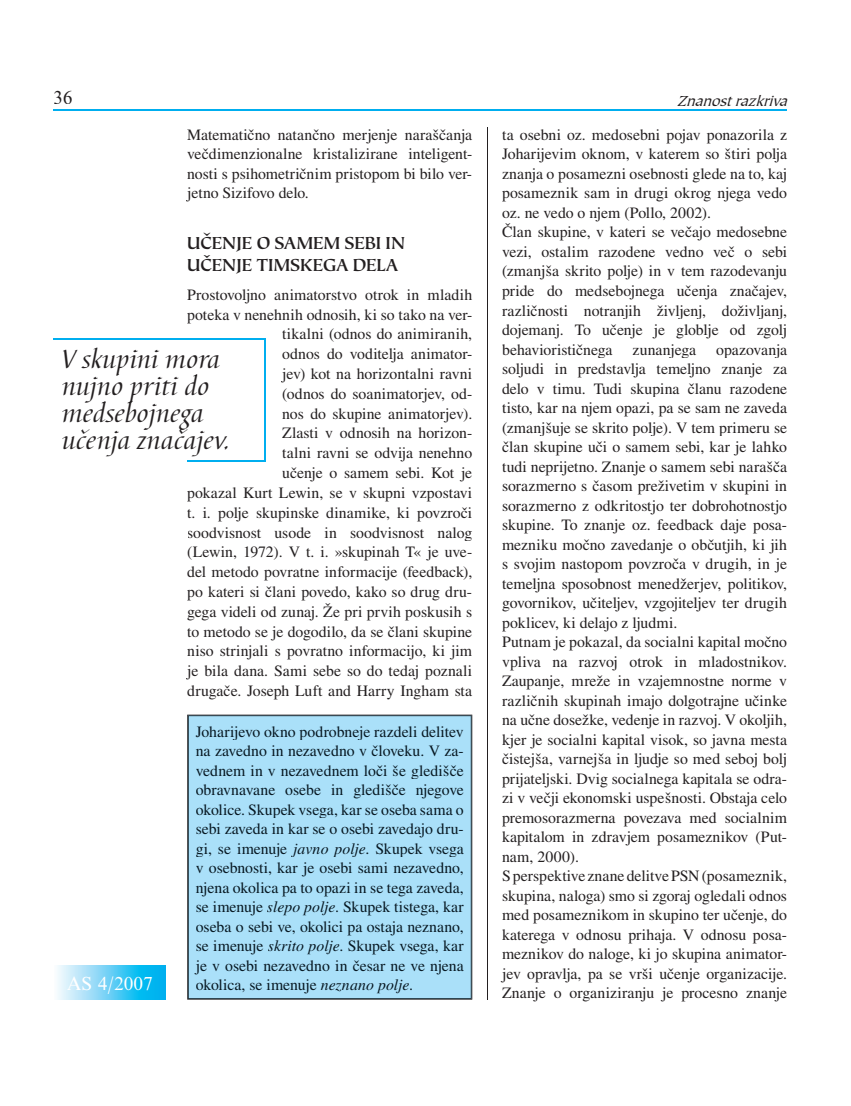
<style>
.page{position:relative;width:851px;height:1106px;background:#fff}
.page>*{position:absolute;margin:0;border:0;box-sizing:border-box;transform-origin:0 0}
.t1{font:italic 27px/27px "Barbedor TCE";color:#231f20}
.t2{font:19.5px "Nimbus Rom No 9 TCE";color:#fff}
.t3{font:19.5px "Nimbus Rom No 9 TCE";color:#231f20}
.t4{font:500 18px/22.5px "Tiepolo Itc TCE";color:#231f20}
.t5{font:15.75px/19.5px "SS Times";color:#231f20}
.t6{font:15.75px/19.5px "SS Times";letter-spacing:-.005em;color:#071822;text-align:justify}
.t7{font:italic 15px "Tiepolo Itc TCE";color:#231f20}
.s1{font-style:italic}
</style>
<div class="page">
<hr style="left:53px;top:109px;width:734px;height:2px;background:#00aeef">
<svg style="left:57px;top:965px;width:109px;height:34px;background:#65d0f5"></svg>
<hr style="left:487px;top:128px;width:1px;height:871px;background:#231f20">
<div style="left:188px;top:715px;width:283px;height:283px;background:#aae0f9"></div>
<div style="left:196px;top:725px;width:267px;height:15px;background:#aae0f9"></div>
<div style="left:196px;top:745px;width:267px;height:11px;background:#aae0f9"></div>
<div style="left:196px;top:764px;width:267px;height:15px;background:#aae0f9"></div>
<div style="left:196px;top:784px;width:267px;height:14px;background:#aae0f9"></div>
<div style="left:196px;top:803px;width:267px;height:15px;background:#aae0f9"></div>
<div style="left:196px;top:823px;width:267px;height:14px;background:#aae0f9"></div>
<div style="left:196px;top:842px;width:91px;height:15px;background:#aae0f9"></div>
<div style="left:291px;top:842px;width:74px;height:14px;background:#aae0f9"></div>
<div style="left:366px;top:842px;width:97px;height:15px;background:#aae0f9"></div>
<div style="left:196px;top:862px;width:267px;height:14px;background:#aae0f9"></div>
<div style="left:196px;top:881px;width:267px;height:15px;background:#aae0f9"></div>
<div style="left:196px;top:901px;width:67px;height:14px;background:#aae0f9"></div>
<div style="left:267px;top:901px;width:68px;height:14px;background:#aae0f9"></div>
<div style="left:336px;top:901px;width:127px;height:14px;background:#aae0f9"></div>
<div style="left:196px;top:920px;width:267px;height:15px;background:#aae0f9"></div>
<div style="left:196px;top:940px;width:67px;height:14px;background:#aae0f9"></div>
<div style="left:268px;top:940px;width:71px;height:14px;background:#aae0f9"></div>
<div style="left:340px;top:940px;width:123px;height:14px;background:#aae0f9"></div>
<div style="left:194px;top:959px;width:269px;height:15px;background:#aae0f9"></div>
<div style="left:196px;top:979px;width:121px;height:14px;background:#aae0f9"></div>
<div style="left:321px;top:979px;width:88px;height:14px;background:#aae0f9"></div>
<hr style="left:53px;top:338px;width:212px;height:2px;background:#00aeef">
<hr style="left:264px;top:338px;width:2px;height:123px;background:#00aeef">
<hr style="left:187px;top:460px;width:79px;height:1px;background:#00aeef">
<hr style="left:63px;top:374px;width:146px;height:1px;background:#231f20">
<hr style="left:62px;top:401px;width:142px;height:1px;background:#231f20">
<hr style="left:62px;top:429px;width:142px;height:1px;background:#231f20">
<p class="t3" style="left:53px;top:86px;width:21px">36</p>
<p class="t5" style="left:187px;top:125px;width:286px;text-align:justify">Matemati~no natan~no merjenje nara{~anja ve~dimenzionalne kristalizirane inteligent&shy;nosti s psihometri~nim pristopom bi bilo ver&shy;jetno Sizifovo delo.</p>
<p class="t4" style="left:187px;top:231px;width:219px">UČENJE O SAMEM SEBI IN<br>UČENJE TIMSKEGA DELA</p>
<p class="t5" style="left:187px;top:284px;width:286px;text-align:right">Prostovoljno animatorstvo otrok in mladih poteka v nenehnih odnosih, ki so tako na ver&shy;tikalni (odnos do animiranih,<br>odnos do voditelja animator-<br>jev) kot na horizontalni ravni<br>(odnos do soanimatorjev, od-<br>nos do skupine animatorjev).<br>Zlasti v odnosih na horizon-<br>talni ravni se odvija nenehno<br>u~enje o samem sebi. Kot je<br>pokazal Kurt Lewin, se v skupni vzpostavi t. i. polje skupinske dinamike, ki povzro~i soodvisnost usode in soodvisnost nalog (Lewin, 1972). V t. i. »skupinah T« je uve&shy;del metodo povratne informacije (feedback), po kateri si ~lani povedo, kako so drug dru&shy;gega videli od zunaj. Že pri prvih poskusih s to metodo se je dogodilo, da se ~lani skupine niso strinjali s povratno informacijo, ki jim je bila dana. Sami sebe so do tedaj poznali druga~e. Joseph Luft and Harry Ingham sta</p>
<h1 class="t1" style="left:62px;top:346px;width:160px">V skupini mora nujno priti do</h1>
<h1 class="t1" style="left:62px;top:427px;width:170px">učenja značajev.</h1>
<h1 class="t1" style="left:62px;top:400px;width:143px">medsebojnega</h1>
<p class="t2" style="left:67px;top:972px;width:87px">AS 4/2007</p>
<p class="t6" style="left:196px;top:721px;width:269px">Joharijevo okno podrobneje razdeli delitev na zavedno in nezavedno v ~loveku. V za&shy;vednem in v nezavednem lo~i {e gledi{~e obravnavane osebe in gledi{~e njegove okolice. Skupek vsega, kar se oseba sama o sebi zaveda in kar se o osebi zavedajo dru&shy;gi, se imenuje <span class="s1">javno polje</span>. Skupek vsega v osebnosti, kar je osebi sami nezavedno, njena okolica pa to opazi in se tega zaveda, se imenuje <span class="s1">slepo polje</span>. Skupek tistega, kar oseba o sebi ve, okolici pa ostaja neznano, se imenuje <span class="s1">skrito polje</span>. Skupek vsega, kar je v osebi nezavedno in ~esar ne ve njena okolica, se imenuje <span class="s1">neznano polje</span>.</p>
<p class="t7" style="left:677px;top:91px;width:117px">Znanostrazkriva</p>
<p class="t5" style="left:502px;top:125px;width:286px">ta osebni oz. medosebni pojav ponazorila z Joharijevim oknom, v katerem so {tiri polja znanja o posamezni osebnosti glede na to, kaj posameznik sam in drugi okrog njega vedo oz. ne vedo o njem (Pollo, 2002).<br>^lan skupine, v kateri se ve~ajo medosebne vezi, ostalim razodene vedno ve~ o sebi (zmanj{a skrito polje) in v tem razodevanju pride do medsebojnega u~enja zna~ajev, razli~nosti notranjih življenj, doživljanj, dojemanj. To u~enje je globlje od zgolj behavioristi~nega</p>
<p class="t5" style="left:502px;top:339px;width:286px;text-indent:214px">opazovanja soljudi in predstavlja temeljno znanje za delo v timu. Tudi skupina ~lanu razodene tisto, kar na njem opazi, pa se sam ne zaveda (zmanj{uje se skrito polje). V tem primeru se ~lan skupine u~i o samem sebi, kar je lahko tudi neprijetno. Znanje o samem sebi nara{~a sorazmerno s ~asom preživetim v skupini in sorazmerno z odkritostjo ter dobrohotnostjo skupine. To znanje oz. feedback daje posa&shy;mezniku mo~no zavedanje o ob~utjih, ki jih s svojim nastopom povzro~a v drugih, in je temeljna sposobnost menedžerjev, politikov, govornikov, u~iteljev, vzgojiteljev ter drugih poklicev, ki delajo z ljudmi.<br>Putnam je pokazal, da socialni kapital mo~no vpliva na razvoj otrok in mladostnikov.<br>Zaupanje, mreže in vzajemnostne norme v razli~nih skupinah imajo dolgotrajne u~inke na u~ne dosežke, vedenje in razvoj. V okoljih, kjer je socialni kapital visok, so javna mesta ~istej{a, varnej{a in ljudje so med seboj bolj prijateljski. Dvig socialnega kapitala se odra&shy;zi v ve~ji ekonomski uspe{nosti. Obstaja celo premosorazmerna povezava med socialnim kapitalom in zdravjem posameznikov (Put&shy;nam, 2000).<br>S perspektive znane delitve PSN (posameznik, skupina, naloga) smo si zgoraj ogledali odnos med posameznikom in skupino ter u~enje, do katerega v odnosu prihaja. V odnosu posa&shy;meznikov do naloge, ki jo skupina animator&shy;jev opravlja, pa se vr{i u~enje organizacije.<br>Znanje o organiziranju je procesno znanje</p>
<p class="t5" style="left:632px;top:339px;width:65px">zunanjega</p>
</div>
